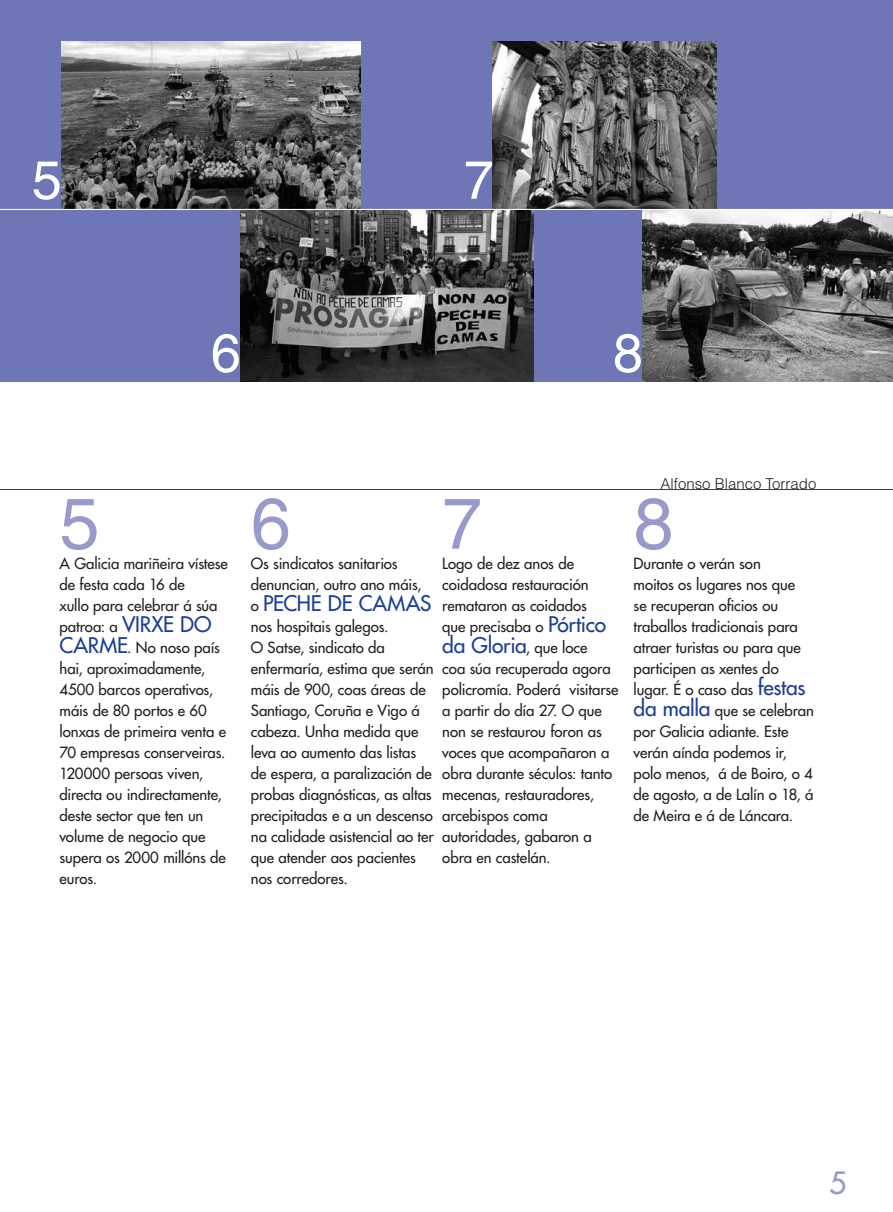
<style>
.page{position:relative;width:893px;height:1212px;background:#fff}
.page>*{position:absolute;margin:0;border:0;box-sizing:border-box;transform-origin:0 0}
.t1{font:72px "Helvetica LT Std";color:#979aca}
.t2{font:54px "Helvetica LT Std";color:#fff}
.t3{font:500 30px "Futura Std";color:#979aca}
.t4{font:500 21px "Futura Std";letter-spacing:-.01em;color:#1b3f94}
.t5{font:500 15px/21px "Futura Std";letter-spacing:-.005em;color:#231f20}
.t6{font:300 15px "Helvetica LT Std";color:#231f20}
.s1{font-size:21px;color:#1b3f94}
.s2{font-size:15px;color:#231f20}
</style>
<div class="page">
<hr style="left:0;top:489px;width:893px;height:1px;background:#1b3f94">
<div style="left:0;top:0;width:893px;height:382px;background:#6f76b5"></div>
<img style="left:241px;top:210px;width:293px;height:172px">
<img style="left:643px;top:210px;width:250px;height:172px">
<img style="left:62px;top:41px;width:299px;height:168px">
<img style="left:493px;top:41px;width:223px;height:168px">
<hr style="left:0;top:209px;width:893px;height:1px;background:#fff">
<h2 class="t2" style="left:32px;top:148px;width:32px">5</h2>
<h2 class="t2" style="left:464px;top:148px;width:32px">7</h2>
<h2 class="t2" style="left:211px;top:322px;width:32px">6</h2>
<h2 class="t2" style="left:613px;top:322px;width:32px">8</h2>
<p class="t6" style="left:660px;top:475px;width:157px">Alfonso Blanco Torrado</p>
<h1 class="t1" style="left:60px;top:482px;width:42px">5</h1>
<h1 class="t1" style="left:251px;top:482px;width:42px">6</h1>
<h1 class="t1" style="left:442px;top:482px;width:42px">7</h1>
<h1 class="t1" style="left:633px;top:482px;width:42px">8</h1>
<p class="t5" style="left:60px;top:553px;width:170px">A Galicia mariñeira vístese de festa cada 16 de<br>xullo para celebrar á súa patroa: a <span class="s1">VIRXE DO<br>CARME</span>. No noso país hai, aproximadamente,<br>4500 barcos operativos, máis de 80 portos e 60 lonxas de primeira venta e<br>70 empresas conserveiras.<br>120000 persoas viven, directa ou indirectamente, deste sector que ten un volume de negocio que supera os 2000 millóns de euros.</p>
<p class="t5" style="left:251px;top:553px;width:172px">Os sindicatos sanitarios denuncian, outro ano máis,</p>
<h3 class="t4" style="left:251px;top:590px;width:182px"><span class="s2">o</span> PECHE DE CAMAS</h3>
<p class="t5" style="left:251px;top:616px;width:184px">nos hospitais galegos.<br>O Satse, sindicato da enfermaría, estima que serán máis de 900, coas áreas de<br>Santiago, Coruña e Vigo á cabeza. Unha medida que leva ao aumento das listas de espera, a paralización de probas diagnósticas, as altas precipitadas e a un descenso na calidade asistencial ao ter que atender aos pacientes nos corredores.</p>
<p class="t5" style="left:442px;top:553px;width:165px">Logo de dez anos de coidadosa restauración remataron as coidados que precisaba o <span class="s1">Pórtico</span></p>
<h3 class="t4" style="left:442px;top:632px;width:147px">da Gloria<span class="s2">, que loce</span></h3>
<p class="t5" style="left:442px;top:658px;width:178px">coa súa recuperada agora policromía. Poderá visitarse a partir do día 27. O que non se restaurou foron as voces que acompañaron a obra durante séculos: tanto mecenas, restauradores, arcebispos coma autoridades, gabaron a obra en castelán.</p>
<p class="t5" style="left:634px;top:553px;width:182px">Durante o verán son<br>moitos os lugares nos que<br>se recuperan oficios ou traballos tradicionais para atraer turistas ou para que participen as xentes do lugar. É o caso das <span class="s1">festas da malla</span> que se celebran por Galicia adiante. Este verán aínda podemos ir, polo menos, á de Boiro, o 4 de agosto, a de Lalín o 18, á de Meira e á de Láncara.</p>
<h3 class="t3" style="left:829px;top:1164px;width:19px">5</h3>
</div>
